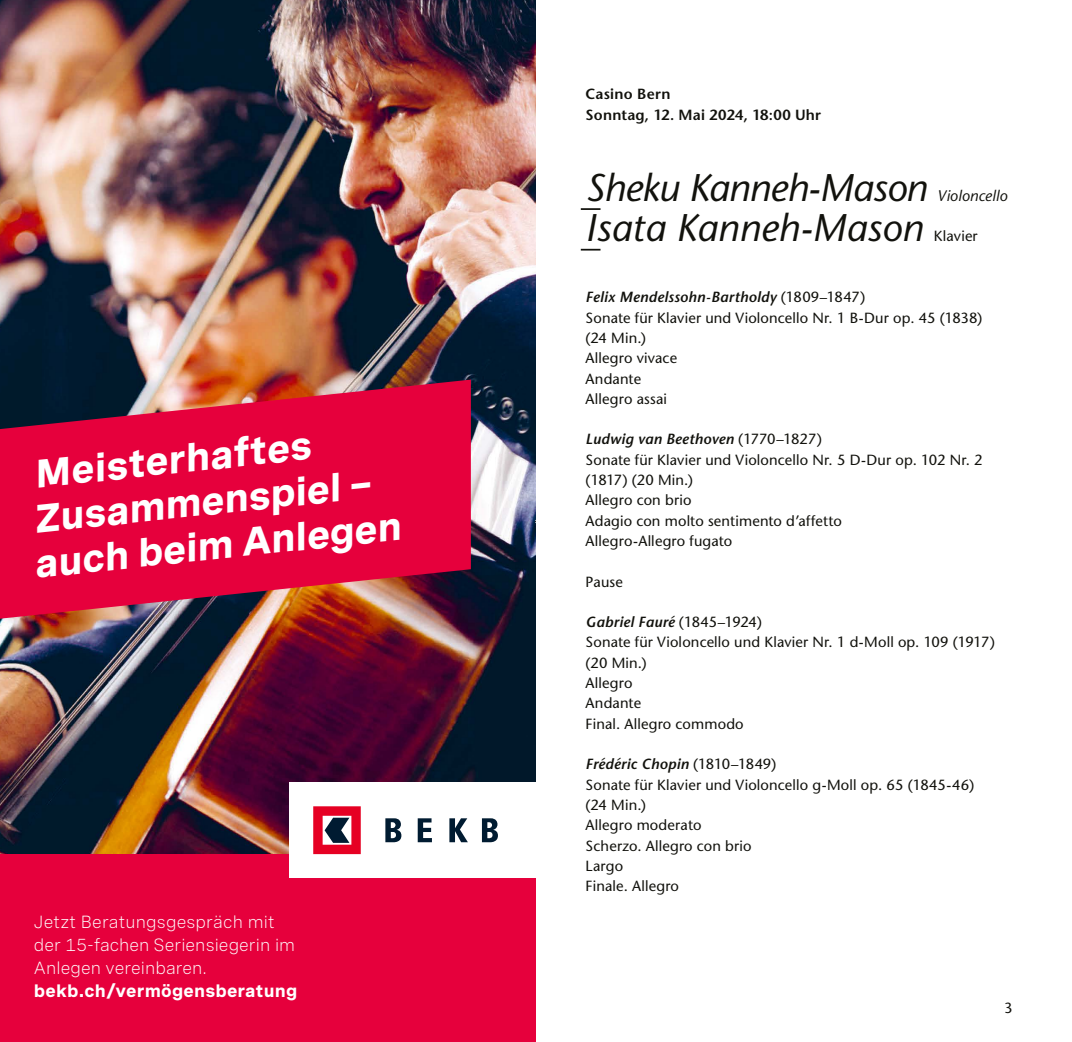
<style>
.page{position:relative;width:1072px;height:1042px;background:#fff}
.page>*{position:absolute;margin:0;border:0;box-sizing:border-box;transform-origin:0 0}
.t1{font:700 39.55px/44.8px "Spezia BEKB";color:#fff}
.t2{font:italic 38.5px "Stone Sans";letter-spacing:-.01em;color:#12120d}
.t3{font:17.68px/22.9px "Spezia BEKB";letter-spacing:.005em;color:#fff}
.t4{font:700 17.68px "Spezia BEKB";letter-spacing:.01em;color:#fff}
.t5{font:italic 15.22px "Stone Sans";letter-spacing:.01em;color:#12120d}
.t6{font:14.7px/20.3px "Stone Sans";letter-spacing:.01em;color:#12120d}
.t7{font:600 14.7px/20.3px "Stone Sans";letter-spacing:.015em;color:#12120d}
.s1{font-weight:600;font-style:italic}
</style>
<div class="page">
<svg style="left:581px;top:208px;width:19px;height:2px"></svg>
<svg style="left:581px;top:249px;width:19px;height:2px"></svg>
<img style="left:0;top:0;width:536px;height:854px">
<div style="left:0;top:854px;width:536px;height:188px;background:#e6003c"></div>
<svg style="left:0;top:380px;width:471px;height:239px;background:#ce103e"></svg>
<div style="left:289px;top:782px;width:247px;height:96px;background:#fff"></div>
<svg style="left:385px;top:818px;width:16px;height:24px"></svg>
<svg style="left:418px;top:818px;width:14px;height:24px"></svg>
<svg style="left:449px;top:818px;width:19px;height:24px"></svg>
<svg style="left:482px;top:818px;width:16px;height:24px"></svg>
<svg style="left:313px;top:806px;width:48px;height:48px;background:#c13750"></svg>
<svg style="left:535px;top:511px;width:1px;height:20px"></svg>
<h1 class="t1" style="left:22px;top:450px;width:370px;rotate:-6deg">Meisterhaftes<br>Zusammenspiel – auch beim Anlegen</h1>
<p class="t3" style="left:34px;top:909px;width:263px">Jetzt Beratungsgespräch mit der 15-fachen Seriensiegerin im<br>Anlegen vereinbaren.</p>
<p class="t4" style="left:34px;top:977px;width:265px">bekb.ch/vermögensberatung</p>
<p class="t7" style="left:585px;top:84px;width:237px">Casino Bern<br>Sonntag, 12. Mai 2024, 18:00 Uhr</p>
<h2 class="t2" style="left:585px;top:164px;width:343px">Sheku Kanneh-Mason</h2>
<h2 class="t2" style="left:585px;top:205px;width:339px">Isata Kanneh-Mason</h2>
<p class="t5" style="left:937px;top:186px;width:71px">Violoncello</p>
<p class="t6" style="left:934px;top:226px;width:45px">Klavier</p>
<p class="t6" style="left:585px;top:287px;width:398px"><span class="s1">Felix Mendelssohn-Bartholdy</span> (1809–1847)<br>Sonate für Klavier und Violoncello Nr. 1 B-Dur op. 45 (1838) (24 Min.)<br>Allegro vivace<br>Andante<br>Allegro assai</p>
<p class="t6" style="left:585px;top:429px;width:398px"><span class="s1">Ludwig van Beethoven</span> (1770–1827)<br>Sonate für Klavier und Violoncello Nr. 5 D-Dur op. 102 Nr. 2 (1817) (20 Min.)<br>Allegro con brio<br>Adagio con molto sentimento d’affetto<br>Allegro-Allegro fugato</p>
<p class="t6" style="left:585px;top:571px;width:39px">Pause</p>
<p class="t6" style="left:585px;top:612px;width:411px"><span class="s1">Gabriel Fauré</span> (1845–1924)<br>Sonate für Violoncello und Klavier Nr. 1 d-Moll op. 109 (1917) (20 Min.)<br>Allegro<br>Andante<br>Final. Allegro commodo</p>
<p class="t6" style="left:585px;top:754px;width:390px"><span class="s1">Frédéric Chopin</span> (1810–1849)<br>Sonate für Klavier und Violoncello g-Moll op. 65 (1845-46) (24 Min.)<br>Allegro moderato<br>Scherzo. Allegro con brio<br>Largo<br>Finale. Allegro</p>
<p class="t6" style="left:1004px;top:997px;width:10px">3</p>
</div>
